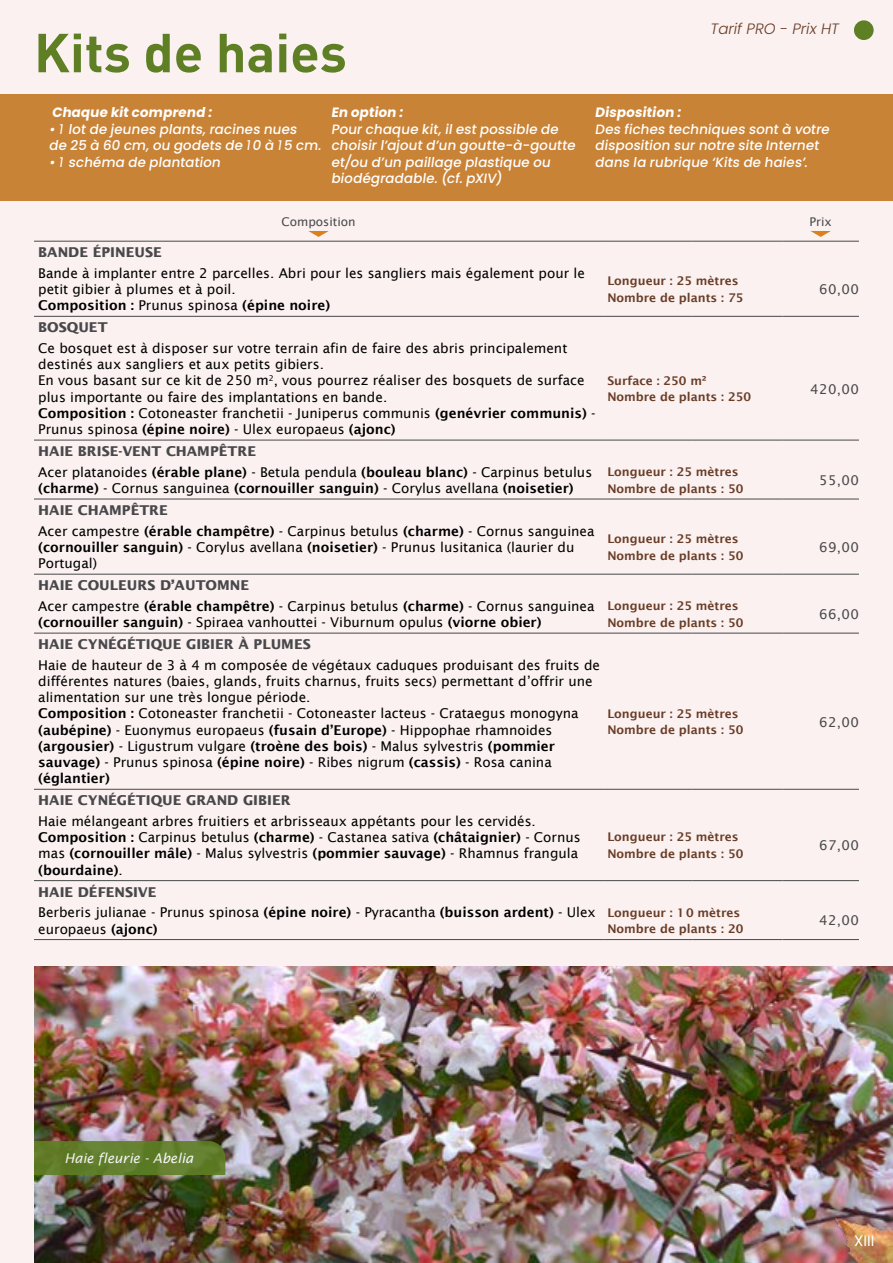
<style>
.page{position:relative;width:893px;height:1263px;background:#faf1f0}
.page>*{position:absolute;margin:0;border:0;box-sizing:border-box;transform-origin:0 0}
.t1{font:700 54px "DIN Pro";color:#5e7f24}
.t2{font:italic 300 15px "Poppins";color:#6a3d27}
.t3{font:15px "Poppins";color:#fff}
.t4{font:13.5px/16.2px "Lucida Sans";color:#000}
.t5{font:500 13.5px/16.5px "Poppins";color:#fff}
.t6{font:600 13.5px "Lucida Sans";color:#000}
.t7{font:700 13.5px "Lucida Sans";color:#48484a}
.t8{font:13.5px "Lucida Sans";letter-spacing:.025em;color:#48484a}
.t9{font:700 13.5px "Poppins";color:#fff}
.t10{font:italic 13.5px "Lucida Sans";color:#fff}
.t11{font:600 12px/16.5px "Lucida Sans";color:#6a3d27}
.t12{font:12px "Lucida Sans";color:#48484a}
.s1{font-weight:400}
.s2{font-weight:600}
.s3{font-weight:700;color:#48484a}
</style>
<div class="page">
<div style="left:0;top:94px;width:893px;height:107px;background:#c98337"></div>
<img style="left:34px;top:966px;width:859px;height:297px">
<svg style="left:34px;top:1141px;width:191px;height:34px;background:#617d2b"></svg>
<hr style="left:34px;top:241px;width:569px;height:1px;background:#48484a">
<hr style="left:603px;top:241px;width:90px;height:1px;background:#48484a">
<hr style="left:693px;top:241px;width:89px;height:1px;background:#48484a">
<hr style="left:782px;top:241px;width:77px;height:1px;background:#48484a">
<hr style="left:34px;top:316px;width:569px;height:1px;background:#48484a">
<hr style="left:603px;top:316px;width:90px;height:1px;background:#48484a">
<hr style="left:693px;top:316px;width:89px;height:1px;background:#48484a">
<hr style="left:782px;top:316px;width:77px;height:1px;background:#48484a">
<hr style="left:34px;top:440px;width:569px;height:1px;background:#48484a">
<hr style="left:603px;top:440px;width:90px;height:1px;background:#48484a">
<hr style="left:693px;top:440px;width:89px;height:1px;background:#48484a">
<hr style="left:782px;top:440px;width:77px;height:1px;background:#48484a">
<hr style="left:34px;top:499px;width:569px;height:1px;background:#48484a">
<hr style="left:603px;top:499px;width:90px;height:1px;background:#48484a">
<hr style="left:693px;top:499px;width:89px;height:1px;background:#48484a">
<hr style="left:782px;top:499px;width:77px;height:1px;background:#48484a">
<hr style="left:34px;top:574px;width:569px;height:1px;background:#48484a">
<hr style="left:603px;top:574px;width:90px;height:1px;background:#48484a">
<hr style="left:693px;top:574px;width:89px;height:1px;background:#48484a">
<hr style="left:782px;top:574px;width:77px;height:1px;background:#48484a">
<hr style="left:34px;top:633px;width:569px;height:1px;background:#48484a">
<hr style="left:603px;top:633px;width:90px;height:1px;background:#48484a">
<hr style="left:693px;top:633px;width:89px;height:1px;background:#48484a">
<hr style="left:782px;top:633px;width:77px;height:1px;background:#48484a">
<hr style="left:34px;top:789px;width:569px;height:1px;background:#48484a">
<hr style="left:603px;top:789px;width:90px;height:1px;background:#48484a">
<hr style="left:693px;top:789px;width:89px;height:1px;background:#48484a">
<hr style="left:782px;top:789px;width:77px;height:1px;background:#48484a">
<hr style="left:34px;top:880px;width:569px;height:1px;background:#48484a">
<hr style="left:603px;top:880px;width:90px;height:1px;background:#48484a">
<hr style="left:693px;top:880px;width:89px;height:1px;background:#48484a">
<hr style="left:782px;top:880px;width:77px;height:1px;background:#48484a">
<hr style="left:34px;top:939px;width:569px;height:1px;background:#48484a">
<hr style="left:603px;top:939px;width:90px;height:1px;background:#48484a">
<hr style="left:693px;top:939px;width:89px;height:1px;background:#48484a">
<hr style="left:782px;top:939px;width:77px;height:1px;background:#48484a">
<svg style="left:308px;top:231px;width:21px;height:6px"></svg>
<svg style="left:810px;top:231px;width:21px;height:6px"></svg>
<div style="left:854px;top:20px;width:20px;height:20px;background:#5e7f24;border-radius:50%"></div>
<img style="left:817px;top:1199px;width:76px;height:64px">
<h1 class="t1" style="left:34px;top:16px;width:314px">Kits de haies</h1>
<p class="t9" style="left:52px;top:105px;width:165px">Chaque kitcomprend :</p>
<p class="t5" style="left:49px;top:121px;width:277px">• <span class="s1">1</span> lotde jeunes plants,racines nues<br>de 25 à 60 cm,ou godets de <span class="s1">1</span>0 à <span class="s1">1</span>5 cm.</p>
<p class="t5" style="left:49px;top:154px;width:176px">• <span class="s1">1</span> schéma de plantation</p>
<p class="t9" style="left:331px;top:105px;width:76px">En option :</p>
<p class="t5" style="left:331px;top:121px;width:249px">Pourchaque kit,ilestpossible de choisirl’ajoutd’un goutte-à-goutte et/ou d’un paillage plastique ou biodégradable.(cf.pXIV)</p>
<p class="t2" style="left:710px;top:20px;width:130px">Tarif PRO - Prix HT</p>
<p class="t9" style="left:595px;top:105px;width:90px">Disposition :</p>
<p class="t5" style="left:595px;top:121px;width:239px">Des fiches techniques sontà votre disposition surnotre site Internet dans la rubrique ‘Kits de haies’.</p>
<p class="t12" style="left:281px;top:215px;width:76px">Composition</p>
<p class="t12" style="left:809px;top:215px;width:24px">Prix</p>
<p class="t7" style="left:38px;top:245px;width:125px">BANDE ÉPINEUSE</p>
<p class="t4" style="left:38px;top:265px;width:548px">Bande à implanter entre 2 parcelles. Abri pour les sangliers mais également pour le petit gibier à plumes et à poil.<br><span class="s2">Composition :</span> Prunus spinosa <span class="s2">(épine noire)</span></p>
<p class="t11" style="left:607px;top:273px;width:138px">Longueur : 25 mètres<br>Nombre de plants : 75</p>
<p class="t8" style="left:819px;top:282px;width:41px">60,00</p>
<p class="t7" style="left:38px;top:320px;width:71px">BOSQUET</p>
<p class="t4" style="left:38px;top:340px;width:559px">Ce bosquet est à disposer sur votre terrain afin de faire des abris principalement destinés aux sangliers et aux petits gibiers.<br>En vous basant sur ce kit de 250 m<sup>2</sup>, vous pourrez réaliser des bosquets de surface plus importante ou faire des implantations en bande.<br><span class="s2">Composition :</span> Cotoneaster franchetii - Juniperus communis <span class="s2">(genévrier communis)</span> - Prunus spinosa <span class="s2">(épine noire)</span> - Ulex europaeus <span class="s2">(ajonc)</span></p>
<p class="t11" style="left:607px;top:372px;width:145px">Surface : 250 m²<br>Nombre de plants : 250</p>
<p class="t8" style="left:810px;top:381px;width:50px">420,00</p>
<p class="t4" style="left:38px;top:441px;width:555px;line-height:20.7px"><span class="s3">HAIE BRISE-VENT CHAMPÊTRE<br></span>Acer platanoides <span class="s2">(érable plane)</span> - Betula pendula <span class="s2">(bouleau blanc)</span> - Carpinus betulus</p>
<p class="t6" style="left:38px;top:480px;width:537px">(charme) <span class="s1">- Cornus sanguinea</span> (cornouiller sanguin) <span class="s1">- Corylus avellana</span> (noisetier)</p>
<p class="t11" style="left:607px;top:463px;width:138px">Longueur : 25 mètres<br>Nombre de plants : 50</p>
<p class="t8" style="left:819px;top:472px;width:41px">55,00</p>
<p class="t4" style="left:38px;top:500px;width:558px;line-height:20.7px"><span class="s3">HAIE CHAMPÊTRE<br></span>Acer campestre <span class="s2">(érable champêtre)</span> - Carpinus betulus <span class="s2">(charme)</span> - Cornus sanguinea</p>
<p class="t4" style="left:38px;top:539px;width:538px"><span class="s2">(cornouiller sanguin)</span> - Corylus avellana <span class="s2">(noisetier)</span> - Prunus lusitanica (laurier du<br>Portugal)</p>
<p class="t11" style="left:607px;top:530px;width:138px">Longueur : 25 mètres<br>Nombre de plants : 50</p>
<p class="t8" style="left:819px;top:539px;width:41px">69,00</p>
<p class="t4" style="left:38px;top:575px;width:558px;line-height:20.7px"><span class="s3">HAIE COULEURS D’AUTOMNE<br></span>Acer campestre <span class="s2">(érable champêtre)</span> - Carpinus betulus <span class="s2">(charme)</span> - Cornus sanguinea</p>
<p class="t6" style="left:38px;top:615px;width:505px">(cornouiller sanguin) <span class="s1">- Spiraea vanhouttei - Viburnum opulus</span> (viorne obier)</p>
<p class="t11" style="left:607px;top:598px;width:138px">Longueur : 25 mètres<br>Nombre de plants : 50</p>
<p class="t8" style="left:819px;top:606px;width:41px">66,00</p>
<p class="t7" style="left:38px;top:637px;width:274px">HAIE CYNÉGÉTIQUE GIBIER À PLUMES</p>
<p class="t4" style="left:38px;top:657px;width:563px">Haie de hauteur de 3 à 4 m composée de végétaux caduques produisant des fruits de différentes natures (baies, glands, fruits charnus, fruits secs) permettant d’offrir une alimentation sur une très longue période.<br><span class="s2">Composition :</span> Cotoneaster franchetii - Cotoneaster lacteus - Crataegus monogyna <span class="s2">(aubépine)</span> - Euonymus europaeus <span class="s2">(fusain d’Europe)</span> - Hippophae rhamnoides <span class="s2">(argousier)</span> - Ligustrum vulgare <span class="s2">(troène des bois)</span> - Malus sylvestris <span class="s2">(pommier sauvage)</span> - Prunus spinosa <span class="s2">(épine noire)</span> - Ribes nigrum <span class="s2">(cassis)</span> - Rosa canina <span class="s2">(églantier)</span></p>
<p class="t7" style="left:38px;top:793px;width:254px">HAIE CYNÉGÉTIQUE GRAND GIBIER</p>
<p class="t4" style="left:38px;top:813px;width:544px">Haie mélangeant arbres fruitiers et arbrisseaux appétants pour les cervidés.<br><span class="s2">Composition :</span> Carpinus betulus <span class="s2">(charme)</span> - Castanea sativa <span class="s2">(châtaignier)</span> - Cornus mas <span class="s2">(cornouiller mâle)</span> - Malus sylvestris <span class="s2">(pommier sauvage)</span> - Rhamnus frangula <span class="s2">(bourdaine)</span>.</p>
<p class="t4" style="left:38px;top:881px;width:559px;line-height:20.7px"><span class="s3">HAIE DÉFENSIVE<br></span>Berberis julianae - Prunus spinosa <span class="s2">(épine noire)</span> - Pyracantha <span class="s2">(buisson ardent)</span> - Ulex</p>
<p class="t4" style="left:38px;top:921px;width:121px">europaeus <span class="s2">(ajonc)</span></p>
<p class="t11" style="left:607px;top:705px;width:138px">Longueur : 25 mètres<br>Nombre de plants : 50</p>
<p class="t8" style="left:819px;top:714px;width:41px">62,00</p>
<p class="t11" style="left:607px;top:829px;width:138px">Longueur : 25 mètres<br>Nombre de plants : 50</p>
<p class="t8" style="left:819px;top:838px;width:41px">67,00</p>
<p class="t11" style="left:607px;top:904px;width:138px">Longueur : 10 mètres<br>Nombre de plants : 20</p>
<p class="t8" style="left:819px;top:913px;width:41px">42,00</p>
<p class="t10" style="left:65px;top:1151px;width:130px">Haie fleurie - Abelia</p>
<p class="t3" style="left:854px;top:1232px;width:22px">XIII</p>
</div>
